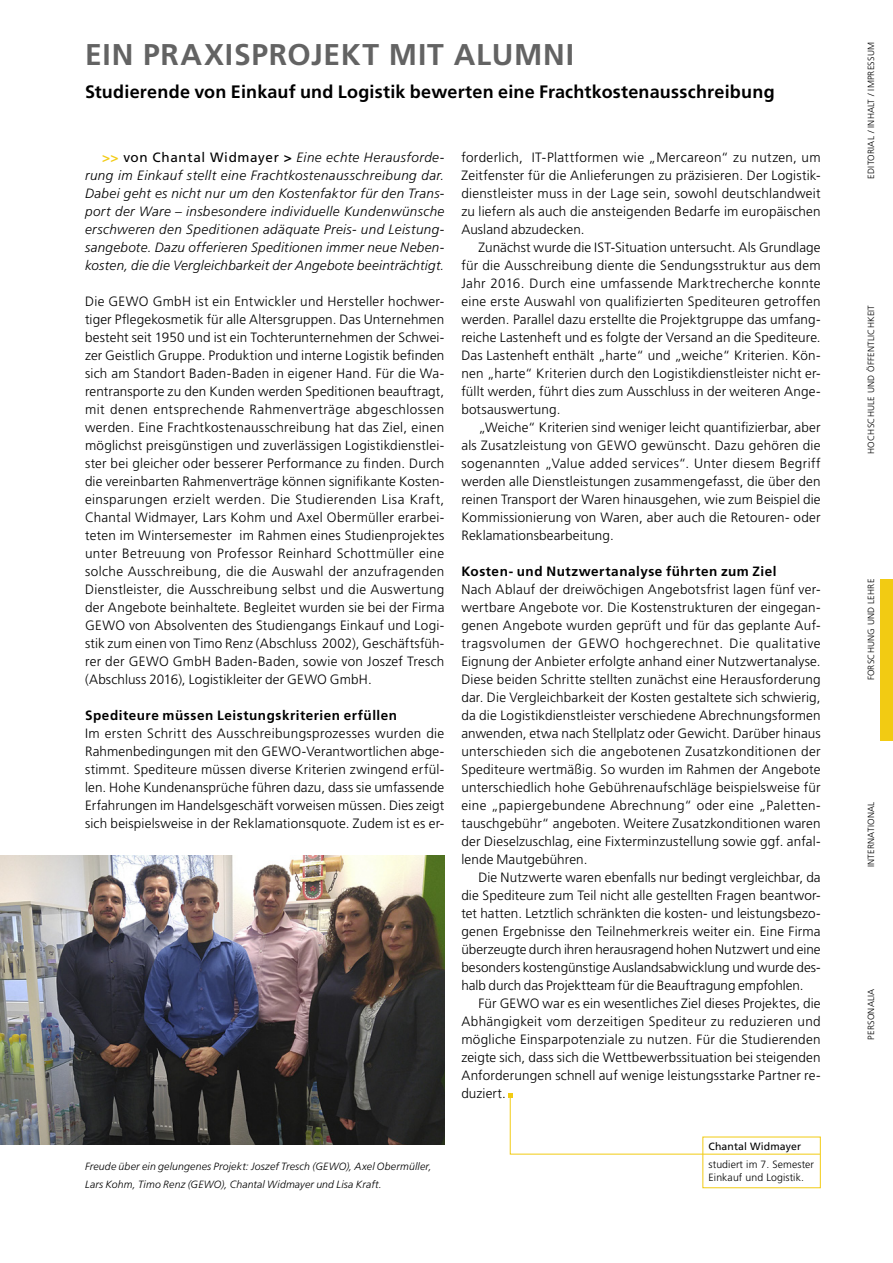
<style>
.page{position:relative;width:893px;height:1263px;background:#fff}
.page>*{position:absolute;margin:0;border:0;box-sizing:border-box;transform-origin:0 0}
.t1{font:700 30px "Frutiger LT";letter-spacing:.025em;color:#636363}
.t2{font:700 18px "Frutiger LT";letter-spacing:.015em;color:#000}
.t3{font:300 13.5px/18px "Frutiger LT";letter-spacing:.01em;color:#000;text-align:justify}
.t4{font:italic 300 13.5px/18px "Frutiger LT";letter-spacing:.02em;color:#000;text-align:justify}
.t5{font:700 13.5px "Frutiger LT";letter-spacing:.04em;color:#000}
.t6{font:italic 300 10.5px/18px "Frutiger LT";letter-spacing:.015em;color:#000}
.t7{font:300 10.5px/13.5px "Frutiger LT";letter-spacing:.01em;color:#000}
.t8{font:10.5px "Frutiger LT";letter-spacing:.01em;color:#000}
.t9{font:300 9px "Frutiger LT";letter-spacing:.025em;color:#000}
.s1{font-weight:700;font-style:normal;color:#f2cb13}
.s2{font-weight:400;font-style:normal}
.s3{font-weight:700;font-style:normal}
</style>
<div class="page">
<div style="left:880px;top:579px;width:13px;height:162px;background:#f2cb13"></div>
<hr style="left:703px;top:1154px;width:117px;height:1px;background:#f2cb13">
<svg style="left:508px;top:1094px;width:196px;height:61px"></svg>
<img style="left:0;top:856px;width:444px;height:288px">
<h1 class="t1" style="left:85px;top:37px;width:490px">EIN PRAXISPROJEKT MIT ALUMNI</h1>
<h2 class="t2" style="left:85px;top:81px;width:691px">Studierende von Einkauf und Logistik bewerten eine Frachtkostenausschreibung</h2>
<p class="t4" style="left:85px;top:148px;width:361px;text-indent:17px"><span class="s1">&gt;&gt;</span> <span class="s2">von Chantal Widmayer</span> <span class="s3">&gt;</span> Eine echte Herausforde&shy;rung im Einkauf stellt eine Frachtkostenausschreibung dar.<br>Dabei geht es nicht nur um den Kostenfaktor für den Trans&shy;port der Ware – insbesondere individuelle Kundenwünsche erschweren den Speditionen adäquate Preis- und Leistung&shy;sangebote. Dazu offerieren Speditionen immer neue Neben&shy;kosten, die die Vergleichbarkeit der Angebote beeinträchtigt.</p>
<p class="t3" style="left:85px;top:293px;width:361px">Die GEWO GmbH ist ein Entwickler und Hersteller hochwer&shy;tiger Pflegekosmetik für alle Altersgruppen. Das Unternehmen besteht seit 1950 und ist ein Tochterunternehmen der Schwei&shy;zer Geistlich Gruppe. Produktion und interne Logistik befinden sich am Standort Baden-Baden in eigener Hand. Für die Wa&shy;rentransporte zu den Kunden werden Speditionen beauftragt, mit denen entsprechende Rahmenverträge abgeschlossen werden. Eine Frachtkostenausschreibung hat das Ziel, einen möglichst preisgünstigen und zuverlässigen Logistikdienstlei&shy;ster bei gleicher oder besserer Performance zu finden. Durch die vereinbarten Rahmenverträge können signifikante Kosten&shy;einsparungen erzielt werden. Die Studierenden Lisa Kraft, Chantal Widmayer, Lars Kohm und Axel Obermüller erarbei&shy;teten im Wintersemester im Rahmen eines Studienprojektes unter Betreuung von Professor Reinhard Schottmüller eine solche Ausschreibung, die die Auswahl der anzufragenden Dienstleister, die Ausschreibung selbst und die Auswertung der Angebote beinhaltete. Begleitet wurden sie bei der Firma GEWO von Absolventen des Studiengangs Einkauf und Logi&shy;stik zum einen von Timo Renz (Abschluss 2002), Geschäftsfüh&shy;rer der GEWO GmbH Baden-Baden, sowie von Joszef Tresch (Abschluss 2016), Logistikleiter der GEWO GmbH.</p>
<p class="t5" style="left:85px;top:707px;width:314px">Spediteure müssen Leistungskriterien erfüllen</p>
<p class="t3" style="left:85px;top:724px;width:361px">Im ersten Schritt des Ausschreibungsprozesses wurden die Rahmenbedingungen mit den GEWO-Verantwortlichen abge&shy;stimmt. Spediteure müssen diverse Kriterien zwingend erfül&shy;len. Hohe Kundenansprüche führen dazu, dass sie umfassende Erfahrungen im Handelsgeschäft vorweisen müssen. Dies zeigt sich beispielsweise in der Reklamationsquote. Zudem ist es er-</p>
<p class="t3" style="left:461px;top:148px;width:361px">forderlich, IT-Plattformen wie „Mercareon“ zu nutzen, um Zeitfenster für die Anlieferungen zu präzisieren. Der Logistik&shy;dienstleister muss in der Lage sein, sowohl deutschlandweit zu liefern als auch die ansteigenden Bedarfe im europäischen Ausland abzudecken.</p>
<p class="t3" style="left:461px;top:238px;width:361px;text-indent:17px">Zunächst wurde die IST-Situation untersucht. Als Grundlage für die Ausschreibung diente die Sendungsstruktur aus dem Jahr 2016. Durch eine umfassende Marktrecherche konnte eine erste Auswahl von qualifizierten Spediteuren getroffen werden. Parallel dazu erstellte die Projektgruppe das umfang&shy;reiche Lastenheft und es folgte der Versand an die Spediteure.<br>Das Lastenheft enthält „harte“ und „weiche“ Kriterien. Kön&shy;nen „harte“ Kriterien durch den Logistikdienstleister nicht er&shy;füllt werden, führt dies zum Ausschluss in der weiteren Ange&shy;botsauswertung.</p>
<p class="t3" style="left:461px;top:418px;width:361px;text-indent:17px">„Weiche“ Kriterien sind weniger leicht quantifizierbar, aber als Zusatzleistung von GEWO gewünscht. Dazu gehören die sogenannten „Value added services“. Unter diesem Begriff werden alle Dienstleistungen zusammengefasst, die über den reinen Transport der Waren hinausgehen, wie zum Beispiel die Kommissionierung von Waren, aber auch die Retouren- oder Reklamationsbearbeitung.</p>
<p class="t5" style="left:461px;top:563px;width:317px">Kosten- und Nutzwertanalyse führten zum Ziel</p>
<p class="t3" style="left:461px;top:580px;width:361px">Nach Ablauf der dreiwöchigen Angebotsfrist lagen fünf ver&shy;wertbare Angebote vor. Die Kostenstrukturen der eingegan&shy;genen Angebote wurden geprüft und für das geplante Auf&shy;tragsvolumen der GEWO hochgerechnet. Die qualitative Eignung der Anbieter erfolgte anhand einer Nutzwertanalyse.<br>Diese beiden Schritte stellten zunächst eine Herausforderung dar. Die Vergleichbarkeit der Kosten gestaltete sich schwierig, da die Logistikdienstleister verschiedene Abrechnungsformen anwenden, etwa nach Stellplatz oder Gewicht. Darüber hinaus unterschieden sich die angebotenen Zusatzkonditionen der Spediteure wertmäßig. So wurden im Rahmen der Angebote unterschiedlich hohe Gebührenaufschläge beispielsweise für eine „papiergebundene Abrechnung“ oder eine „Paletten&shy;tauschgebühr“ angeboten. Weitere Zusatzkonditionen waren der Dieselzuschlag, eine Fixterminzustellung sowie ggf. anfal&shy;lende Mautgebühren.</p>
<p class="t3" style="left:461px;top:868px;width:361px;text-indent:17px">Die Nutzwerte waren ebenfalls nur bedingt vergleichbar, da die Spediteure zum Teil nicht alle gestellten Fragen beantwor&shy;tet hatten. Letztlich schränkten die kosten- und leistungsbezo&shy;genen Ergebnisse den Teilnehmerkreis weiter ein. Eine Firma überzeugte durch ihren herausragend hohen Nutzwert und eine besonders kostengünstige Auslandsabwicklung und wurde des&shy;halb durch das Projektteam für die Beauftragung empfohlen.</p>
<p class="t3" style="left:461px;top:994px;width:361px;text-indent:17px">Für GEWO war es ein wesentliches Ziel dieses Projektes, die Abhängigkeit vom derzeitigen Spediteur zu reduzieren und mögliche Einsparpotenziale zu nutzen. Für die Studierenden zeigte sich, dass sich die Wettbewerbssituation bei steigenden Anforderungen schnell auf wenige leistungsstarke Partner re&shy;duziert.</p>
<p class="t6" style="left:85px;top:1157px;width:348px">Freude über ein gelungenes Projekt: Joszef Tresch (GEWO), Axel Obermüller,<br>Lars Kohm, Timo Renz (GEWO), Chantal Widmayer und Lisa Kraft.</p>
<p class="t8" style="left:708px;top:1140px;width:94px">Chantal Widmayer</p>
<p class="t7" style="left:708px;top:1157px;width:107px">studiert im 7. Semester<br>Einkauf und Logistik.</p>
<p class="t9" style="left:866px;top:179px;width:138px;rotate:-90deg">EDITORIAL / INHALT / IMPRESSUM</p>
<p class="t9" style="left:866px;top:454px;width:150px;rotate:-90deg">HOCHSCHULE UND ÖFFENTLICHKEIT</p>
<p class="t9" style="left:866px;top:680px;width:103px;rotate:-90deg">FORSCHUNG UND LEHRE</p>
<p class="t9" style="left:866px;top:867px;width:67px;rotate:-90deg">INTERNATIONAL</p>
<p class="t9" style="left:866px;top:1040px;width:53px;rotate:-90deg">PERSONALIA</p>
</div>
